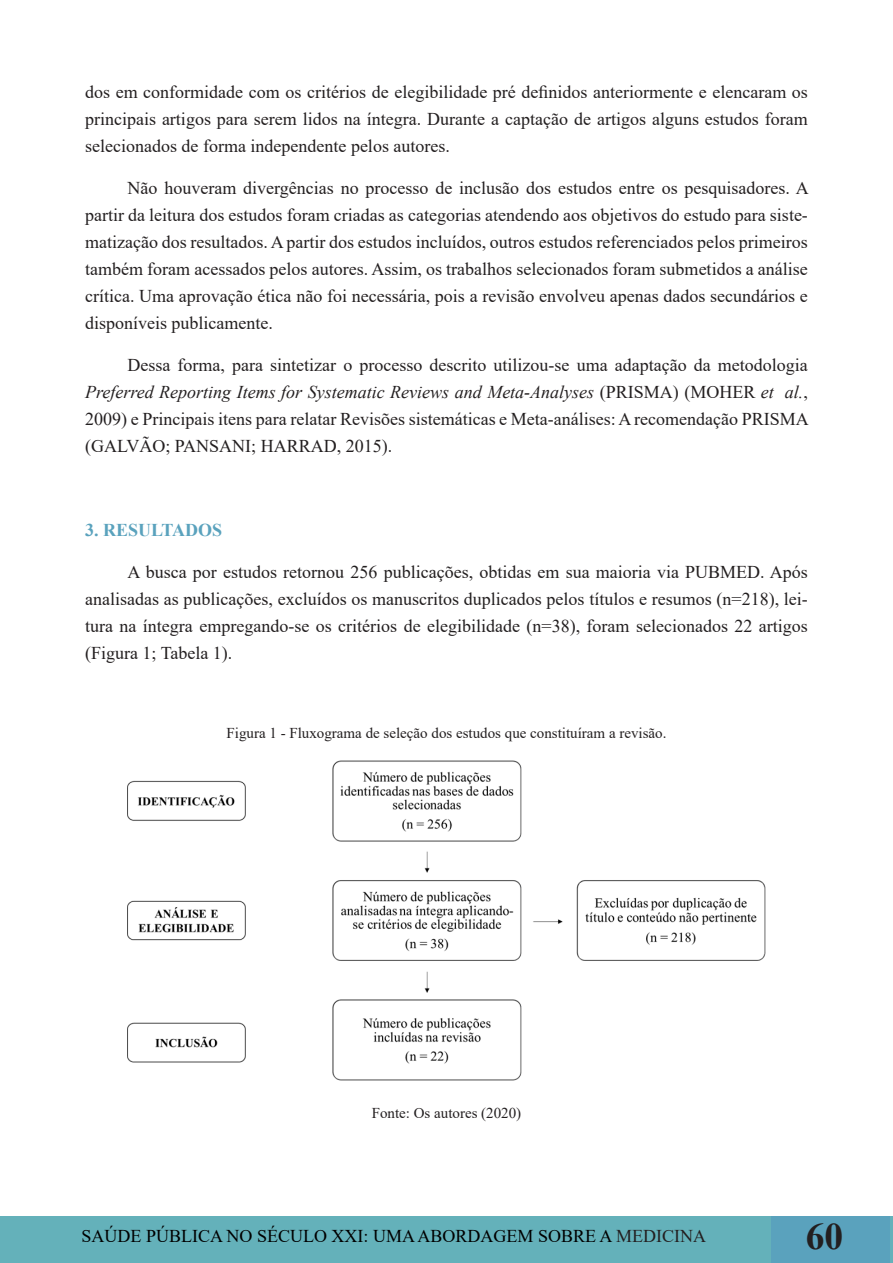
<style>
.page{position:relative;width:893px;height:1263px;background:#fff}
.page>*{position:absolute;margin:0;border:0;box-sizing:border-box;transform-origin:0 0}
.t1{font:700 37.5px "Times New Roman";color:#231f20}
.t2{font:18px/27px "Times New Roman";color:#231f20;text-align:justify}
.t3{font:18px "Times New Roman";color:#000}
.Estilo_de_parágrafo{font:700 18px "Times New Roman";color:#5aa2bd}
.t4{font:15px "Times New Roman";color:#231f20}
.s1{font-style:italic}
.s2{color:#231f20}
</style>
<div class="page">
<div style="left:0;top:1216px;width:893px;height:47px;background:#64b1ba"></div>
<div style="left:771px;top:1216px;width:122px;height:47px;background:#5aa2bd"></div>
<hr style="left:891px;top:1216px;width:2px;height:47px;background:#64b1ba">
<img style="left:128px;top:761px;width:637px;height:319px">
<p class="t2" style="left:85px;top:77px;width:724px">dos em conformidade com os critérios de elegibilidade pré definidos anteriormente e elencaram os principais artigos para serem lidos na íntegra. Durante a captação de artigos alguns estudos foram selecionados de forma independente pelos autores.</p>
<p class="t2" style="left:85px;top:173px;width:725px;text-indent:43px">Não houveram divergências no processo de inclusão dos estudos entre os pesquisadores. A partir da leitura dos estudos foram criadas as categorias atendendo aos objetivos do estudo para siste&shy;matização dos resultados. A partir dos estudos incluídos, outros estudos referenciados pelos primeiros também foram acessados pelos autores. Assim, os trabalhos selecionados foram submetidos a análise crítica. Uma aprovação ética não foi necessária, pois a revisão envolveu apenas dados secundários e disponíveis publicamente.</p>
<p class="t2" style="left:85px;top:350px;width:725px;text-indent:43px">Dessa forma, para sintetizar o processo descrito utilizou-se uma adaptação da metodologia <span class="s1">Preferred Reporting Items for Systematic Reviews and Meta-Analyses</span> (PRISMA) (MOHER <span class="s1">et al.</span>, 2009) e Principais itens para relatar Revisões sistemáticas e Meta-análises: A recomendação PRISMA (GALVÃO; PANSANI; HARRAD, 2015).</p>
<p class="Estilo_de_parágrafo" style="left:85px;top:517px;width:139px">3. RESULTADOS</p>
<p class="t2" style="left:85px;top:557px;width:724px;text-indent:43px">A busca por estudos retornou 256 publicações, obtidas em sua maioria via PUBMED. Após analisadas as publicações, excluídos os manuscritos duplicados pelos títulos e resumos (n=218), lei&shy;tura na íntegra empregando-se os critérios de elegibilidade (n=38), foram selecionados 22 artigos (Figura 1; Tabela 1).</p>
<p class="t4" style="left:227px;top:722px;width:441px">Figura 1 - Fluxograma de seleção dos estudos que constituíram a revisão.</p>
<p class="t4" style="left:372px;top:1102px;width:151px">Fonte: Os autores (2020)</p>
<p class="t3" style="left:82px;top:1223px;width:626px">SAÚDE PÚBLICA NO SÉCULO XXI: UMA ABORDAGEM SOBRE A <span class="s2">MEDICINA</span></p>
<h1 class="t1" style="left:806px;top:1210px;width:39px">60</h1>
</div>
